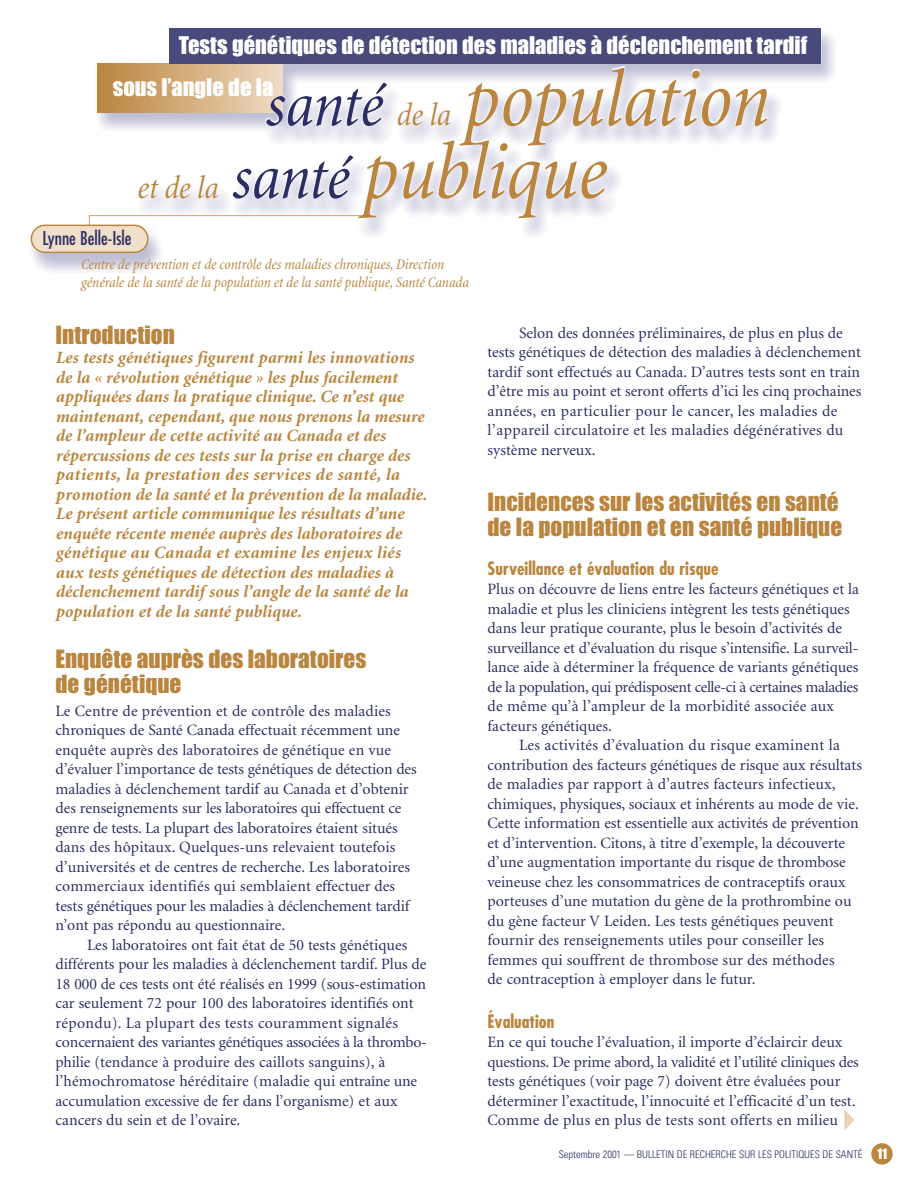
<style>
.page{position:relative;width:918px;height:1188px;background:#fff}
.page>*{position:absolute;margin:0;border:0;box-sizing:border-box;transform-origin:0 0}
.t1{font:italic condensed 81px "Minion";letter-spacing:-.005em;color:#ba853e}
.t2{font:italic condensed 64.8px "Minion";letter-spacing:-.005em;color:#2b2e64}
.t3{font:23.25px/24.8px "Impact";color:#ba853e}
.t4{font:22.5px/41.7px "Impact";color:#fff}
.t5{font:condensed 18.6px "Futura";color:#2b2e64}
.t6{font:700 condensed 18px "Futura";color:#ba853e}
.t7{font:italic 700 17.25px/19.5px "Minion";color:#ba853e}
.t8{font:15.75px/19.5px "Minion";color:#2b2e64}
.t9{font:italic condensed 15px/18px "Minion";letter-spacing:-.005em;color:#ba853e}
.t10{font:300 condensed 10.5px "Univers";color:#2b2e64}
.s1{font-size:32.4px;color:#ba853e}
.s2{font-size:32.4px}
.s3{font-size:64.8px;color:#2b2e64}
.s4{font-family:"Impact";font-weight:400;font-stretch:normal;font-size:13.5px;color:#fff}
</style>
<div class="page">
<img style="left:30px;top:33px;width:804px;height:238px">
<div style="left:871px;top:1142px;width:22px;height:23px;background:#ba853e;border-radius:50%"></div>
<div style="left:870px;top:1142px;width:24px;height:24px;border:2px solid #fff;border-radius:50%"></div>
<hr style="left:89px;top:215px;width:278px;height:1px;background:#cea46d">
<div style="left:98px;top:63px;width:184px;height:49px;background:linear-gradient(to right,#bb843d,#eedac2)"></div>
<div style="left:169px;top:28px;width:652px;height:36px;background:#484a7b"></div>
<div style="left:31px;top:225px;width:117px;height:27px;background:#f0dfca;border-radius:14px"></div>
<div style="left:31px;top:225px;width:118px;height:28px;border:2px solid #ba853e;border-radius:14px"></div>
<svg style="left:844px;top:1110px;width:10px;height:21px"></svg>
<h3 class="t4" style="left:113px;top:27px;width:696px;text-indent:66px">Tests génétiques de détection des maladies à déclenchement tardif sous l’angle de la</h3>
<h1 class="t1" style="left:464px;top:68px;width:307px">population</h1>
<h2 class="t2" style="left:266px;top:79px;width:187px">santé <span class="s1">de la</span></h2>
<h1 class="t1" style="left:138px;top:140px;width:471px"><span class="s2">et de la</span> <span class="s3">santé</span> publique</h1>
<p class="t5" style="left:42px;top:229px;width:91px">Lynne Belle-Isle</p>
<p class="t9" style="left:81px;top:256px;width:390px">Centre de prévention et de contrôle des maladies chroniques, Direction générale de la santé de la population et de la santé publique, Santé Canada</p>
<h3 class="t3" style="left:56px;top:324px;width:121px">Introduction</h3>
<p class="t7" style="left:56px;top:349px;width:373px">Les tests génétiques figurent parmi les innovations de la « révolution génétique » les plus facilement appliquées dans la pratique clinique. Ce n’est que maintenant, cependant, que nous prenons la mesure de l’ampleur de cette activité au Canada et des répercussions de ces tests sur la prise en charge des patients, la prestation des services de santé, la promotion de la santé et la prévention de la maladie.<br>Le présent article communique les résultats d’une enquête récente menée auprès des laboratoires de génétique au Canada et examine les enjeux liés aux tests génétiques de détection des maladies à déclenchement tardif sous l’angle de la santé de la population et de la santé publique.</p>
<h3 class="t3" style="left:56px;top:649px;width:312px">Enquête auprès des laboratoires de génétique</h3>
<p class="t8" style="left:56px;top:702px;width:363px">Le Centre de prévention et de contrôle des maladies chroniques de Santé Canada effectuait récemment une enquête auprès des laboratoires de génétique en vue d’évaluer l’importance de tests génétiques de détection des maladies à déclenchement tardif au Canada et d’obtenir des renseignements sur les laboratoires qui effectuent ce genre de tests. La plupart des laboratoires étaient situés dans des hôpitaux. Quelques-uns relevaient toutefois d’universités et de centres de recherche. Les laboratoires commerciaux identifiés qui semblaient effectuer des tests génétiques pour les maladies à déclenchement tardif n’ont pas répondu au questionnaire.</p>
<p class="t8" style="left:56px;top:936px;width:373px;text-indent:32px">Les laboratoires ont fait état de 50 tests génétiques différents pour les maladies à déclenchement tardif. Plus de 18 000 de ces tests ont été réalisés en 1999 (sous-estimation car seulement 72 pour 100 des laboratoires identifiés ont répondu). La plupart des tests couramment signalés concernaient des variantes génétiques associées à la thrombo&shy;philie (tendance à produire des caillots sanguins), à l’hémochromatose héréditaire (maladie qui entraîne une accumulation excessive de fer dans l’organisme) et aux cancers du sein et de l’ovaire.</p>
<p class="t8" style="left:488px;top:324px;width:375px;text-indent:32px">Selon des données préliminaires, de plus en plus de tests génétiques de détection des maladies à déclenchement tardif sont effectués au Canada. D’autres tests sont en train d’être mis au point et seront offerts d’ici les cinq prochaines années, en particulier pour le cancer, les maladies de l’appareil circulatoire et les maladies dégénératives du système nerveux.</p>
<h3 class="t3" style="left:488px;top:491px;width:356px">Incidences sur les activités en santé de la population et en santé publique</h3>
<p class="t6" style="left:488px;top:560px;width:233px">Surveillance et évaluation du risque</p>
<p class="t8" style="left:488px;top:581px;width:373px">Plus on découvre de liens entre les facteurs génétiques et la maladie et plus les cliniciens intègrent les tests génétiques dans leur pratique courante, plus le besoin d’activités de surveillance et d’évaluation du risque s’intensifie. La surveil&shy;lance aide à déterminer la fréquence de variants génétiques de la population, qui prédisposent celle-ci à certaines maladies de même qu’à l’ampleur de la morbidité associée aux facteurs génétiques.</p>
<p class="t8" style="left:488px;top:737px;width:376px;text-indent:32px">Les activités d’évaluation du risque examinent la contribution des facteurs génétiques de risque aux résultats de maladies par rapport à d’autres facteurs infectieux, chimiques, physiques, sociaux et inhérents au mode de vie.<br>Cette information est essentielle aux activités de prévention et d’intervention. Citons, à titre d’exemple, la découverte d’une augmentation importante du risque de thrombose veineuse chez les consommatrices de contraceptifs oraux porteuses d’une mutation du gène de la prothrombine ou du gène facteur V Leiden. Les tests génétiques peuvent fournir des renseignements utiles pour conseiller les femmes qui souffrent de thrombose sur des méthodes<br>de contraception à employer dans le futur.</p>
<p class="t6" style="left:488px;top:1013px;width:68px">Évaluation</p>
<p class="t8" style="left:488px;top:1034px;width:373px">En ce qui touche l’évaluation, il importe d’éclaircir deux questions. De prime abord, la validité et l’utilité cliniques des tests génétiques (voir page 7) doivent être évaluées pour déterminer l’exactitude, l’innocuité et l’efficacité d’un test.<br>Comme de plus en plus de tests sont offerts en milieu</p>
<p class="t10" style="left:559px;top:1150px;width:330px">Septembre 2001 — BULLETIN DE RECHERCHE SUR LES POLITIQUES DE SANTÉ <span class="s4">11</span></p>
</div>
